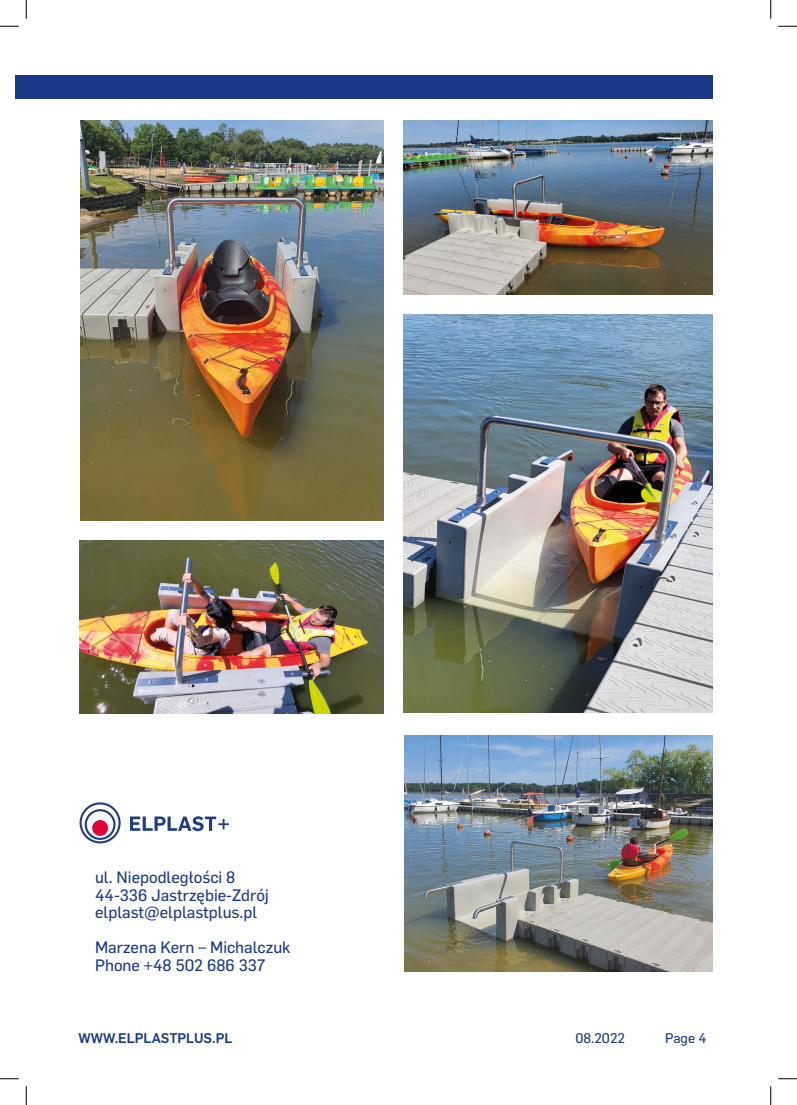
<style>
.page{position:relative;width:797px;height:1105px;background:#fff}
.page>*{position:absolute;margin:0;border:0;box-sizing:border-box;transform-origin:0 0}
._002_wypunktowanie{font:16.25px "Flama Basic";color:#1a3a88}
.t1{font:500 13.75px "Flama";color:#1a3a88}
.t2{font:13.75px "Flama Basic";color:#1a3a88}
</style>
<div class="page">
<img style="left:405px;top:735px;width:307px;height:236px">
<img style="left:403px;top:120px;width:309px;height:174px">
<img style="left:81px;top:120px;width:302px;height:401px">
<img style="left:79px;top:540px;width:304px;height:173px">
<img style="left:404px;top:314px;width:308px;height:399px">
<svg style="left:80px;top:802px;width:41px;height:41px"></svg>
<svg style="left:130px;top:816px;width:99px;height:15px"></svg>
<div style="left:16px;top:76px;width:696px;height:23px;background:#1a3a88"></div>
<svg style="left:0;top:25px;width:19px;height:2px"></svg>
<svg style="left:778px;top:25px;width:19px;height:2px"></svg>
<svg style="left:0;top:1078px;width:19px;height:1px"></svg>
<svg style="left:778px;top:1078px;width:19px;height:1px"></svg>
<svg style="left:25px;top:0;width:2px;height:19px"></svg>
<svg style="left:25px;top:1086px;width:2px;height:19px"></svg>
<svg style="left:770px;top:0;width:1px;height:19px"></svg>
<svg style="left:770px;top:1086px;width:1px;height:19px"></svg>
<p class="_002_wypunktowanie" style="left:95px;top:866px;width:142px">ul. Niepodległości 8</p>
<p class="_002_wypunktowanie" style="left:95px;top:884px;width:175px">44-336 Jastrzębie-Zdrój</p>
<p class="_002_wypunktowanie" style="left:95px;top:901px;width:164px">elplast@elplastplus.pl</p>
<p class="_002_wypunktowanie" style="left:95px;top:936px;width:197px">Marzena Kern – Michalczuk</p>
<p class="_002_wypunktowanie" style="left:95px;top:954px;width:172px">Phone +48 502 686 337</p>
<p class="t1" style="left:79px;top:1028px;width:155px">WWW.ELPLASTPLUS.PL</p>
<p class="t2" style="left:575px;top:1028px;width:51px">08.2022</p>
<p class="t2" style="left:665px;top:1028px;width:43px">Page 4</p>
</div>
